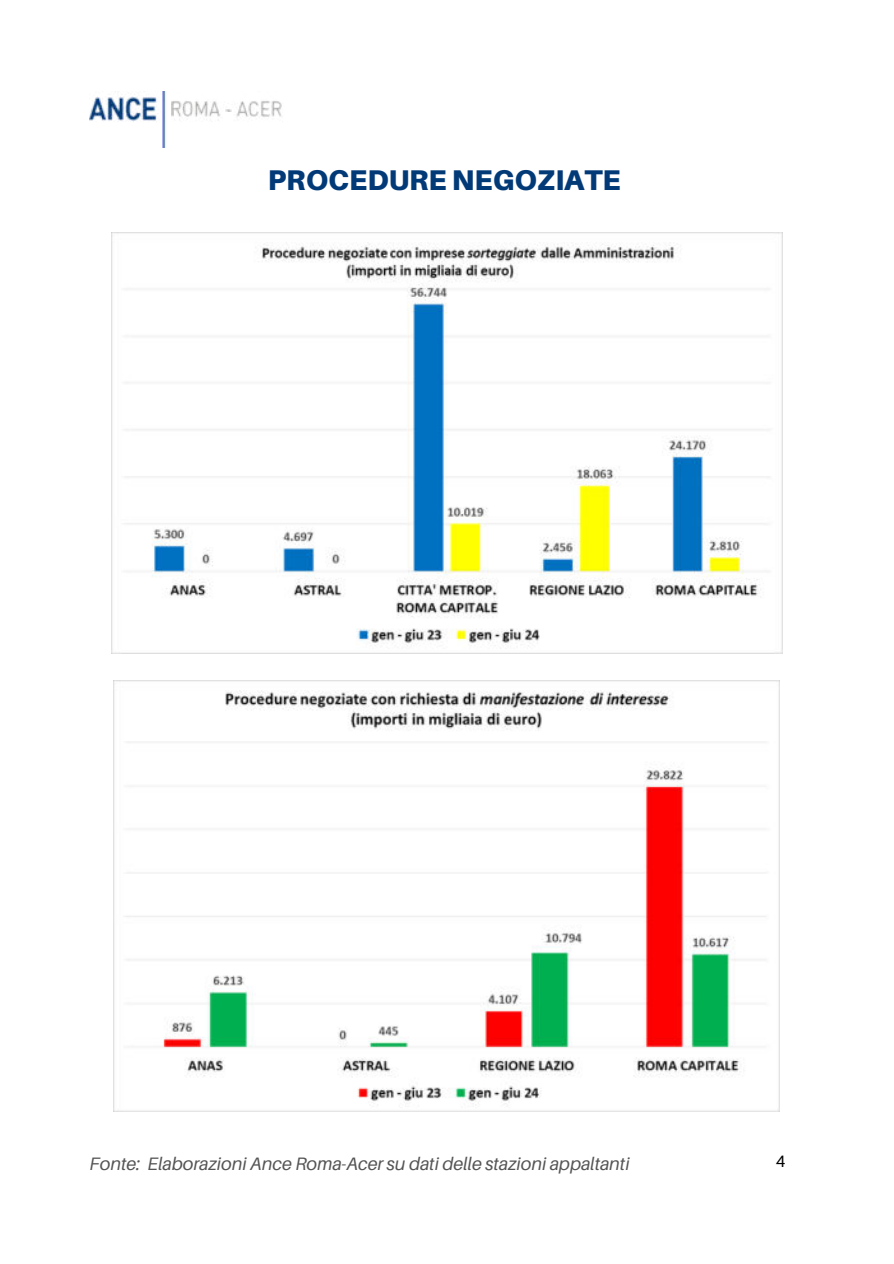
<style>
.page{position:relative;width:894px;height:1264px;background:#fff}
.page>*{position:absolute;margin:0;border:0;box-sizing:border-box;transform-origin:0 0}
.t1{font:900 28.5px "Aileron";color:#023a78}
.t2{font:italic 18px "Aileron";color:#545454}
.t3{font:16.5px "Aileron";color:#000}
</style>
<div class="page">
<img style="left:111px;top:232px;width:671px;height:421px">
<img style="left:89px;top:91px;width:193px;height:57px">
<img style="left:114px;top:680px;width:665px;height:431px">
<h1 class="t1" style="left:268px;top:163px;width:354px">PROCEDURE NEGOZIATE</h1>
<p class="t2" style="left:89px;top:1154px;width:541px">Fonte: Elaborazioni Ance Roma-Acer su dati delle stazioni appaltanti</p>
<p class="t3" style="left:775px;top:1152px;width:11px">4</p>
</div>
